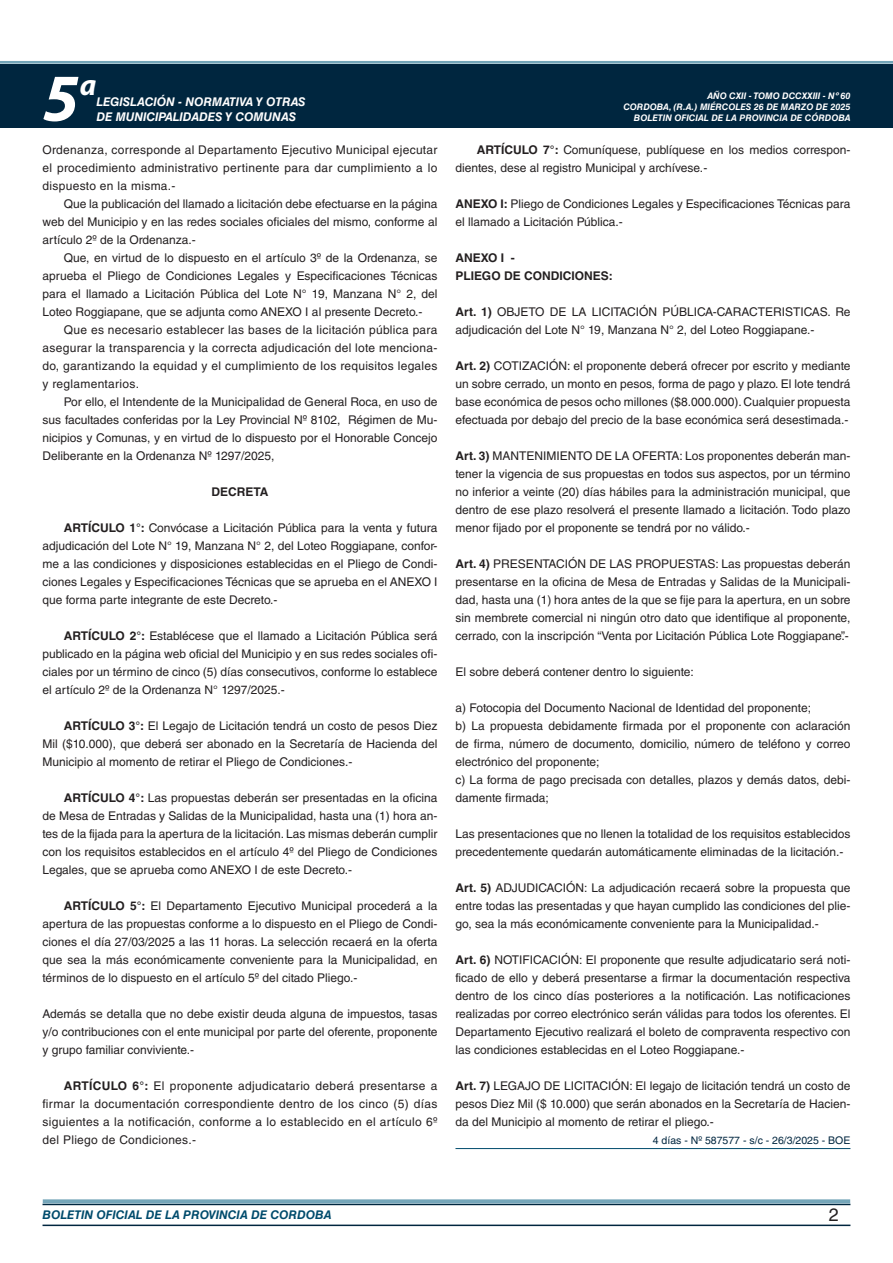
<style>
.page{position:relative;width:893px;height:1263px;background:#fff}
.page>*{position:absolute;margin:0;border:0;box-sizing:border-box;transform-origin:0 0}
.t1{font:italic 700 67.5px "Myriad Pro";color:#fff}
.t2{font:italic 700 30px "Myriad Pro";color:#fff}
.t3{font:18px "Helvetica LT Std";color:#231f20}
.TEXTO_BASE{font:12px/18px "Helvetica LT Std";color:#231f20;text-align:justify}
.t4{font:italic 700 12px "Helvetica LT Std";color:#fff}
.t5{font:italic 700 12px "Helvetica LT Std";color:#004b6c}
.TEXTO_BASE-2{font:700 12px "Helvetica LT Std";color:#231f20}
.RESUELVE{font:700 12px "Helvetica LT Std";color:#231f20}
.FECHA_DE_VENCIMIENTO{font:10.5px "Helvetica LT Std";color:#00263f}
.t6{font:italic 700 9px/10.8px "Helvetica LT Std";color:#fff;text-align:right}
.s1{font-weight:700}
</style>
<div class="page">
<div style="left:0;top:61px;width:893px;height:6px;background:#fff;opacity:.75"></div>
<div style="left:0;top:64px;width:893px;height:64px;background:#00263f"></div>
<hr style="left:43px;top:1224px;width:807px;height:2px;background:#00263f">
<div style="left:42px;top:1198px;width:809px;height:8px;background:#fff;opacity:.75"></div>
<hr style="left:455px;top:1148px;width:395px;height:1px;background:#004b6c">
<h1 class="t1" style="left:43px;top:54px;width:38px">5</h1>
<h2 class="t2" style="left:80px;top:66px;width:18px">a</h2>
<p class="t4" style="left:96px;top:95px;width:211px">LEGISLACIÓN - NORMATIVA Y OTRAS</p>
<p class="t4" style="left:96px;top:109px;width:201px">DE MUNICIPALIDADES Y COMUNAS</p>
<p class="TEXTO_BASE" style="left:43px;top:141px;width:396px">Ordenanza, corresponde al Departamento Ejecutivo Municipal ejecutar el procedimiento administrativo pertinente para dar cumplimiento a lo dispuesto en la misma.-</p>
<p class="TEXTO_BASE" style="left:43px;top:195px;width:396px;text-indent:21px">Que la publicación del llamado a licitación debe efectuarse en la página web del Municipio y en las redes sociales oficiales del mismo, conforme al artículo 2º de la Ordenanza.-</p>
<p class="TEXTO_BASE" style="left:43px;top:249px;width:396px;text-indent:21px">Que, en virtud de lo dispuesto en el artículo 3º de la Ordenanza, se aprueba el Pliego de Condiciones Legales y Especificaciones Técnicas para el llamado a Licitación Pública del Lote N° 19, Manzana N° 2, del Loteo Roggiapane, que se adjunta como ANEXO I al presente Decreto.-</p>
<p class="TEXTO_BASE" style="left:43px;top:321px;width:396px;text-indent:21px">Que es necesario establecer las bases de la licitación pública para asegurar la transparencia y la correcta adjudicación del lote menciona&shy;do, garantizando la equidad y el cumplimiento de los requisitos legales y reglamentarios.</p>
<p class="TEXTO_BASE" style="left:43px;top:393px;width:396px;text-indent:21px">Por ello, el Intendente de la Municipalidad de General Roca, en uso de sus facultades conferidas por la Ley Provincial Nº 8102, Régimen de Mu&shy;nicipios y Comunas, y en virtud de lo dispuesto por el Honorable Concejo Deliberante en la Ordenanza Nº 1297/2025,</p>
<p class="RESUELVE" style="left:212px;top:484px;width:58px">DECRETA</p>
<p class="TEXTO_BASE" style="left:43px;top:519px;width:396px;text-indent:21px"><span class="s1">ARTÍCULO 1°:</span> Convócase a Licitación Pública para la venta y futura adjudicación del Lote N° 19, Manzana N° 2, del Loteo Roggiapane, confor&shy;me a las condiciones y disposiciones establecidas en el Pliego de Condi&shy;ciones Legales y Especificaciones Técnicas que se aprueba en el ANEXO I que forma parte integrante de este Decreto.-</p>
<p class="TEXTO_BASE" style="left:43px;top:627px;width:396px;text-indent:21px"><span class="s1">ARTÍCULO 2°:</span> Establécese que el llamado a Licitación Pública será publicado en la página web oficial del Municipio y en sus redes sociales ofi&shy;ciales por un término de cinco (5) días consecutivos, conforme lo establece el artículo 2º de la Ordenanza N° 1297/2025.-</p>
<p class="TEXTO_BASE" style="left:43px;top:717px;width:396px;text-indent:21px"><span class="s1">ARTÍCULO 3°:</span> El Legajo de Licitación tendrá un costo de pesos Diez Mil ($10.000), que deberá ser abonado en la Secretaría de Hacienda del Municipio al momento de retirar el Pliego de Condiciones.-</p>
<p class="TEXTO_BASE" style="left:43px;top:789px;width:396px;text-indent:21px"><span class="s1">ARTÍCULO 4°:</span> Las propuestas deberán ser presentadas en la oficina de Mesa de Entradas y Salidas de la Municipalidad, hasta una (1) hora an&shy;tes de la fijada para la apertura de la licitación. Las mismas deberán cumplir con los requisitos establecidos en el artículo 4º del Pliego de Condiciones Legales, que se aprueba como ANEXO I de este Decreto.-</p>
<p class="TEXTO_BASE" style="left:43px;top:897px;width:396px;text-indent:21px"><span class="s1">ARTÍCULO 5°:</span> El Departamento Ejecutivo Municipal procederá a la apertura de las propuestas conforme a lo dispuesto en el Pliego de Condi&shy;ciones el día 27/03/2025 a las 11 horas. La selección recaerá en la oferta que sea la más económicamente conveniente para la Municipalidad, en términos de lo dispuesto en el artículo 5º del citado Pliego.-</p>
<p class="TEXTO_BASE" style="left:43px;top:1005px;width:396px">Además se detalla que no debe existir deuda alguna de impuestos, tasas y/o contribuciones con el ente municipal por parte del oferente, proponente y grupo familiar conviviente.-</p>
<p class="TEXTO_BASE" style="left:43px;top:1077px;width:396px;text-indent:21px"><span class="s1">ARTÍCULO 6°:</span> El proponente adjudicatario deberá presentarse a firmar la documentación correspondiente dentro de los cinco (5) días siguientes a la notificación, conforme a lo establecido en el artículo 6º del Pliego de Condiciones.-</p>
<p class="t6" style="left:623px;top:91px;width:229px">AÑO CXII - TOMO DCCXXIII - Nº 60<br>CORDOBA, (R.A.) MIÉRCOLES 26 DE MARZO DE 2025<br>BOLETIN OFICIAL DE LA PROVINCIA DE CÓRDOBA</p>
<p class="TEXTO_BASE" style="left:455px;top:141px;width:396px;text-indent:21px"><span class="s1">ARTÍCULO 7°:</span> Comuníquese, publíquese en los medios correspon&shy;dientes, dese al registro Municipal y archívese.-</p>
<p class="TEXTO_BASE" style="left:455px;top:195px;width:396px"><span class="s1">ANEXO I:</span> Pliego de Condiciones Legales y Especificaciones Técnicas para el llamado a Licitación Pública.-</p>
<p class="TEXTO_BASE-2" style="left:455px;top:250px;width:61px">ANEXO I -</p>
<p class="TEXTO_BASE-2" style="left:455px;top:268px;width:159px">PLIEGO DE CONDICIONES:</p>
<p class="TEXTO_BASE" style="left:455px;top:303px;width:396px"><span class="s1">Art. 1)</span> OBJETO DE LA LICITACIÓN PÚBLICA-CARACTERISTICAS. Re adjudicación del Lote N° 19, Manzana N° 2, del Loteo Roggiapane.-</p>
<p class="TEXTO_BASE" style="left:455px;top:357px;width:396px"><span class="s1">Art. 2)</span> COTIZACIÓN: el proponente deberá ofrecer por escrito y mediante un sobre cerrado, un monto en pesos, forma de pago y plazo. El lote tendrá base económica de pesos ocho millones ($8.000.000). Cualquier propuesta efectuada por debajo del precio de la base económica será desestimada.-</p>
<p class="TEXTO_BASE" style="left:455px;top:447px;width:396px"><span class="s1">Art. 3)</span> MANTENIMIENTO DE LA OFERTA: Los proponentes deberán man&shy;tener la vigencia de sus propuestas en todos sus aspectos, por un término no inferior a veinte (20) días hábiles para la administración municipal, que dentro de ese plazo resolverá el presente llamado a licitación. Todo plazo menor fijado por el proponente se tendrá por no válido.-</p>
<p class="TEXTO_BASE" style="left:455px;top:555px;width:396px"><span class="s1">Art. 4)</span> PRESENTACIÓN DE LAS PROPUESTAS: Las propuestas deberán presentarse en la oficina de Mesa de Entradas y Salidas de la Municipali&shy;dad, hasta una (1) hora antes de la que se fije para la apertura, en un sobre sin membrete comercial ni ningún otro dato que identifique al proponente, cerrado, con la inscripción “Venta por Licitación Pública Lote Roggiapane”.-</p>
<p class="TEXTO_BASE" style="left:455px;top:663px;width:240px">El sobre deberá contener dentro lo siguiente:</p>
<p class="TEXTO_BASE" style="left:455px;top:699px;width:357px">a) Fotocopia del Documento Nacional de Identidad del proponente;</p>
<p class="TEXTO_BASE" style="left:455px;top:717px;width:396px">b) La propuesta debidamente firmada por el proponente con aclaración de firma, número de documento, domicilio, número de teléfono y correo electrónico del proponente;</p>
<p class="TEXTO_BASE" style="left:455px;top:771px;width:396px">c) La forma de pago precisada con detalles, plazos y demás datos, debi&shy;damente firmada;</p>
<p class="TEXTO_BASE" style="left:455px;top:825px;width:396px">Las presentaciones que no llenen la totalidad de los requisitos establecidos precedentemente quedarán automáticamente eliminadas de la licitación.-</p>
<p class="TEXTO_BASE" style="left:455px;top:879px;width:396px"><span class="s1">Art. 5)</span> ADJUDICACIÓN: La adjudicación recaerá sobre la propuesta que entre todas las presentadas y que hayan cumplido las condiciones del plie&shy;go, sea la más económicamente conveniente para la Municipalidad.-</p>
<p class="TEXTO_BASE" style="left:455px;top:951px;width:396px"><span class="s1">Art. 6)</span> NOTIFICACIÓN: El proponente que resulte adjudicatario será noti&shy;ficado de ello y deberá presentarse a firmar la documentación respectiva dentro de los cinco días posteriores a la notificación. Las notificaciones realizadas por correo electrónico serán válidas para todos los oferentes. El Departamento Ejecutivo realizará el boleto de compraventa respectivo con las condiciones establecidas en el Loteo Roggiapane.-</p>
<p class="TEXTO_BASE" style="left:455px;top:1077px;width:396px"><span class="s1">Art. 7)</span> LEGAJO DE LICITACIÓN: El legajo de licitación tendrá un costo de pesos Diez Mil ($ 10.000) que serán abonados en la Secretaría de Hacien&shy;da del Municipio al momento de retirar el pliego.-</p>
<p class="FECHA_DE_VENCIMIENTO" style="left:653px;top:1134px;width:199px">4 días - Nº 587577 - s/c - 26/3/2025 - BOE</p>
<p class="t5" style="left:43px;top:1208px;width:290px">BOLETIN OFICIAL DE LA PROVINCIA DE CORDOBA</p>
<p class="t3" style="left:829px;top:1204px;width:12px">2</p>
</div>
